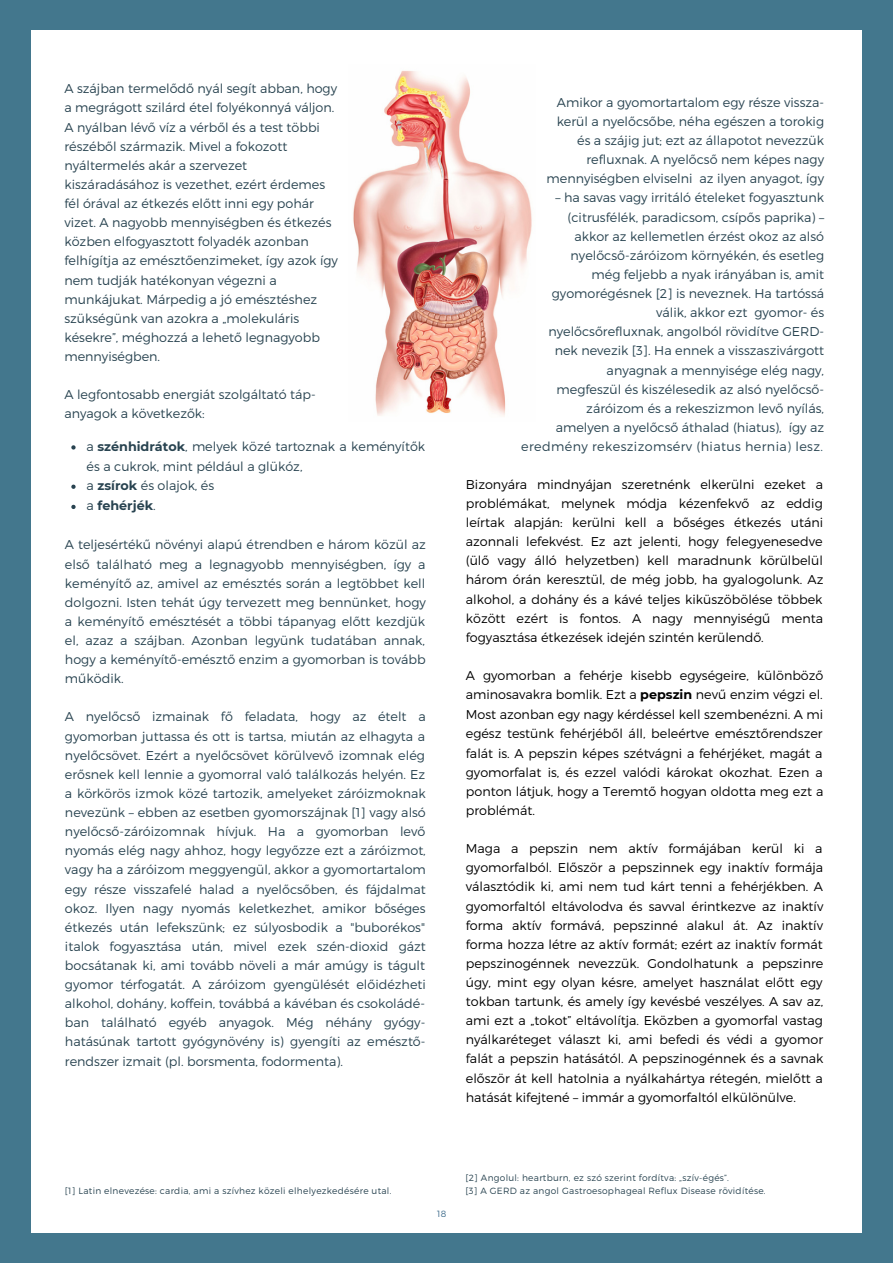
<style>
.page{position:relative;width:893px;height:1264px;background:#fff}
.page>*{position:absolute;margin:0;border:0;box-sizing:border-box;transform-origin:0 0}
.t1{font:300 12.75px/19px "Montserrat";color:#284350}
.t2{font:300 12.75px/19px "Montserrat";color:#000;text-align:justify}
.t3{font:300 12.75px "Montserrat";letter-spacing:.03em;color:#284350}
.t4{font:700 12.75px "Montserrat";color:#284350}
.t5{font:300 9px "Montserrat";letter-spacing:.03em;color:#284350}
.t6{font:300 9px "Montserrat";color:#386787}
.s1{font-weight:700}
.s2{font-weight:300}
.s3{color:#305564}
</style>
<div class="page">
<div style="left:0;top:0;width:892px;height:1262px;background:#43778d"></div>
<div style="left:31px;top:30px;width:830px;height:1202px;background:#fff"></div>
<img style="left:353px;top:70px;width:179px;height:346px">
<svg style="left:71px;top:445px;width:5px;height:4px"></svg>
<svg style="left:71px;top:484px;width:5px;height:5px"></svg>
<svg style="left:71px;top:505px;width:5px;height:4px"></svg>
<p class="t1" style="left:64px;top:79px;width:275px">A szájban termelődő nyál segít abban, hogy a megrágott szilárd étel folyékonnyá váljon.<br>A nyálban lévő víz a vérből és a test többi részéből származik. Mivel a fokozott nyáltermelés akár a szervezet kiszáradásához is vezethet, ezért érdemes fél órával az étkezés előtt inni egy pohár vizet. A nagyobb mennyiségben és étkezés közben elfogyasztott folyadék azonban felhígítja az emésztőenzimeket, így azok így nem tudják hatékonyan végezni a munkájukat. Márpedig a jó emésztéshez szükségünk van azokra a „molekuláris késekre”, méghozzá a lehető legnagyobb mennyiségben.</p>
<p class="t1" style="left:64px;top:384px;width:253px">A legfontosabb energiát szolgáltató táp&shy;anyagok a következők:</p>
<p class="t1" style="left:87px;top:435px;width:340px;line-height:20.1px">a <span class="s1">szénhidrátok</span>, melyek közé tartoznak a keményítők és a cukrok, mint például a glükóz,</p>
<p class="t1" style="left:87px;top:475px;width:129px">a <span class="s1">zsírok</span> és olajok, és</p>
<p class="t4" style="left:87px;top:498px;width:71px"><span class="s2">a</span> fehérjék<span class="s2">.</span></p>
<p class="t1" style="left:65px;top:534px;width:362px;text-align:justify">A teljesértékű növényi alapú étrendben e három közül az első található meg a legnagyobb mennyiségben, így a keményítő az, amivel az emésztés során a legtöbbet kell dolgozni. Isten tehát úgy tervezett meg bennünket, hogy a keményítő emésztését a többi tápanyag előtt kezdjük el, azaz a szájban. Azonban legyünk tudatában annak, hogy a keményítő-emésztő enzim a gyomorban is tovább működik.</p>
<p class="t1" style="left:65px;top:706px;width:362px;text-align:justify">A nyelőcső izmainak fő feladata, hogy az ételt a gyomorban juttassa és ott is tartsa, miután az elhagyta a nyelőcsövet. Ezért a nyelőcsövet körülvevő izomnak elég erősnek kell lennie a gyomorral való találkozás helyén. Ez a körkörös izmok közé tartozik, amelyeket záróizmoknak nevezünk – ebben az esetben gyomorszájnak [1] vagy alsó nyelőcső-záróizomnak hívjuk. Ha a gyomorban levő nyomás elég nagy ahhoz, hogy legyőzze ezt a záróizmot, vagy ha a záróizom meggyengül, akkor a gyomortartalom egy része visszafelé halad a nyelőcsőben, és fájdalmat okoz. Ilyen nagy nyomás keletkezhet, amikor bőséges étkezés után lefekszünk; ez súlyosbodik a "buborékos" italok fogyasztása után, mivel ezek szén-dioxid gázt bocsátanak ki, ami tovább növeli a már amúgy is tágult gyomor térfogatát. A záróizom gyengülését előidézheti alkohol, dohány, koffein, továbbá a kávéban és csokoládé&shy;ban található egyéb anyagok. Még néhány gyógy&shy;hatásúnak tartott gyógynövény is) gyengíti az emésztő&shy;rendszer izmait (pl. borsmenta, fodormenta).</p>
<p class="t1" style="left:546px;top:92px;width:279px;text-align:right">Amikor a gyomortartalom egy része vissza&shy;kerül a nyelőcsőbe, néha egészen a torokig és a szájig jut; ezt az állapotot nevezzük refluxnak. A nyelőcső nem képes nagy mennyiségben elviselni az ilyen anyagot, így</p>
<p class="t1" style="left:548px;top:188px;width:277px;text-align:right">– ha savas vagy irritáló ételeket fogyasztunk (citrusfélék, paradicsom, csípős paprika) – akkor az kellemetlen érzést okoz az alsó nyelőcső-záróizom környékén, és esetleg még feljebb a nyak irányában is, amit gyomorégésnek [2] is neveznek. Ha tartóssá válik, akkor ezt gyomor- és nyelőcsőrefluxnak, angolból rövidítve GERD&shy;nek nevezik [3]. Ha ennek a visszaszivárgott anyagnak a mennyisége elég nagy, megfeszül és kiszélesedik az alsó nyelőcső&shy;záróizom és a rekeszizmon levő nyílás, amelyen a nyelőcső áthalad (hiatus), így az</p>
<p class="t3" style="left:521px;top:438px;width:303px">eredmény rekeszizomsérv (hiatus hernia<span class="s3">)</span> lesz<span class="s3">.</span></p>
<p class="t2" style="left:466px;top:474px;width:359px">Bizonyára mindnyájan szeretnénk elkerülni ezeket a problémákat, melynek módja kézenfekvő az eddig leírtak alapján: kerülni kell a bőséges étkezés utáni azonnali lefekvést. Ez azt jelenti, hogy felegyenesedve (ülő vagy álló helyzetben) kell maradnunk körülbelül három órán keresztül, de még jobb, ha gyalogolunk. Az alkohol, a dohány és a kávé teljes kiküszöbölése többek között ezért is fontos. A nagy mennyiségű menta fogyasztása étkezések idején szintén kerülendő.</p>
<p class="t2" style="left:466px;top:665px;width:359px">A gyomorban a fehérje kisebb egységeire, különböző aminosavakra bomlik. Ezt a <span class="s1">pepszin</span> nevű enzim végzi el.<br>Most azonban egy nagy kérdéssel kell szembenézni. A mi egész testünk fehérjéből áll, beleértve emésztőrendszer falát is. A pepszin képes szétvágni a fehérjéket, magát a gyomorfalat is, és ezzel valódi károkat okozhat. Ezen a ponton látjuk, hogy a Teremtő hogyan oldotta meg ezt a problémát.</p>
<p class="t2" style="left:466px;top:838px;width:359px">Maga a pepszin nem aktív formájában kerül ki a gyomorfalból. Először a pepszinnek egy inaktív formája választódik ki, ami nem tud kárt tenni a fehérjékben. A gyomorfaltól eltávolodva és savval érintkezve az inaktív forma aktív formává, pepszinné alakul át. Az inaktív forma hozza létre az aktív formát; ezért az inaktív formát pepszinogénnek nevezzük. Gondolhatunk a pepszinre úgy, mint egy olyan késre, amelyet használat előtt egy tokban tartunk, és amely így kevésbé veszélyes. A sav az, ami ezt a „tokot” eltávolítja. Eközben a gyomorfal vastag nyálkaréteget választ ki, ami befedi és védi a gyomor falát a pepszin hatásától. A pepszinogénnek és a savnak először át kell hatolnia a nyálkahártya rétegén, mielőtt a hatását kifejtené – immár a gyomorfaltól elkülönülve.</p>
<p class="t5" style="left:65px;top:1184px;width:328px">[1] Latin elnevezése: cardia, ami a szívhez közeli elhelyezkedésére utal.</p>
<p class="t6" style="left:437px;top:1207px;width:11px">18</p>
<p class="t5" style="left:465px;top:1171px;width:265px">[2] Angolul: heartburn, ez szó szerint fordítva: „szív-égés”.</p>
<p class="t5" style="left:465px;top:1184px;width:302px">[3] A GERD az angol Gastroesophageal Reflux Disease rövidítése.</p>
</div>
